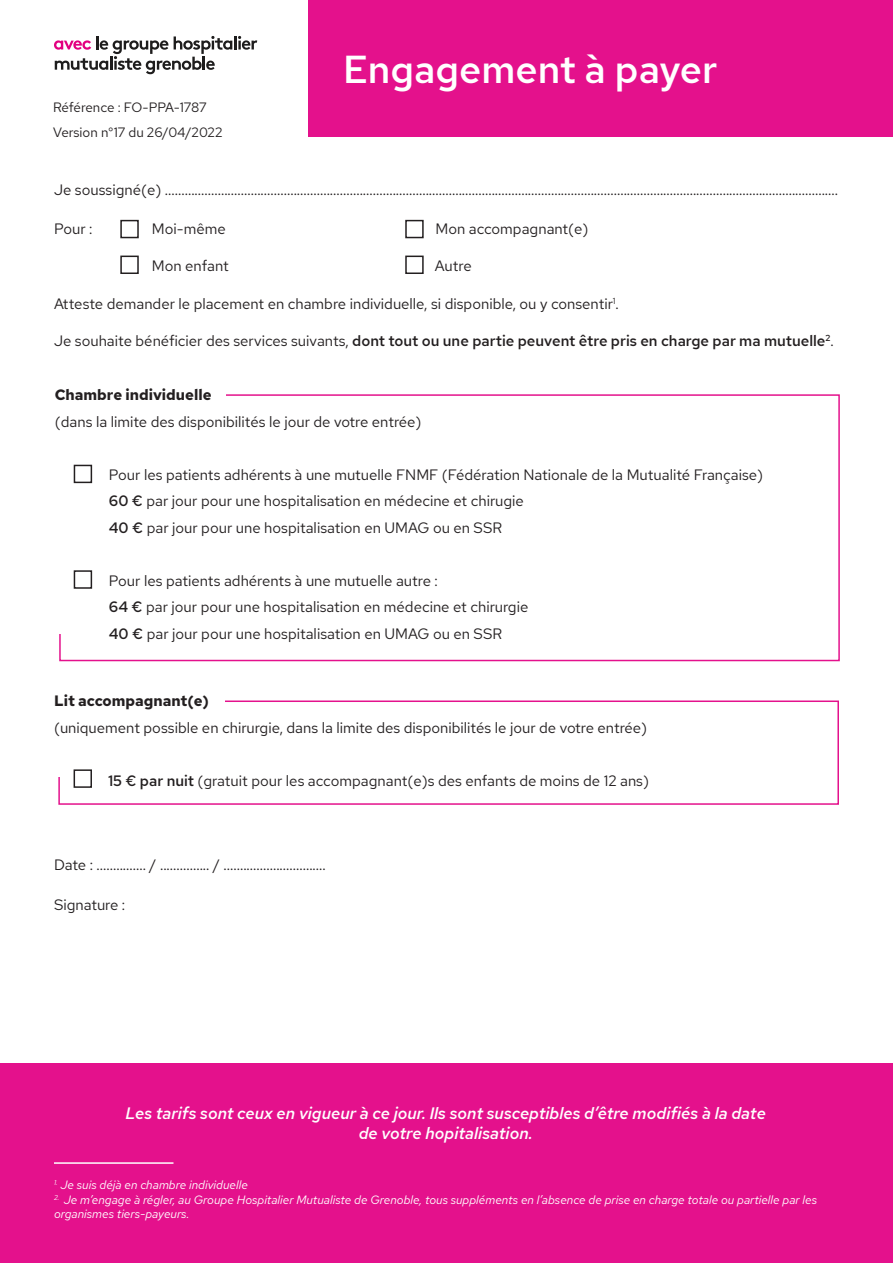
<style>
.page{position:relative;width:893px;height:1263px;background:#fff}
.page>*{position:absolute;margin:0;border:0;box-sizing:border-box;transform-origin:0 0}
.t1{font:500 38.85px "Red Hat Text";color:#fff}
.t2{font:italic 500 16.5px "Red Hat Text";color:#fff}
.t3{font:15px "Red Hat Text";color:#231f20}
.t4{font:500 15px "Red Hat Text";color:#231f20}
.t5{font:700 15px "Red Hat Text";color:#231f20}
.t6{font:13.5px "Red Hat Text";color:#231f20}
.t7{font:italic 12px/14.4px "Red Hat Text";color:#fff}
.s1{font-weight:400}
.s2{font-weight:500}
</style>
<div class="page">
<div style="left:308px;top:0;width:585px;height:137px;background:#e4118c"></div>
<svg style="left:54px;top:36px;width:203px;height:38px"></svg>
<div style="left:59px;top:394px;width:781px;height:267px;border:2px solid #e4118c"></div>
<div style="left:54px;top:383px;width:171px;height:251px;background:#fff"></div>
<div style="left:74px;top:465px;width:18px;height:18px;border:2px solid #231f20"></div>
<div style="left:74px;top:570px;width:18px;height:19px;border:2px solid #231f20"></div>
<div style="left:58px;top:700px;width:781px;height:105px;border:2px solid #e4118c"></div>
<div style="left:53px;top:689px;width:171px;height:88px;background:#fff"></div>
<div style="left:74px;top:769px;width:18px;height:19px;border:2px solid #231f20"></div>
<div style="left:0;top:1063px;width:893px;height:200px;background:#e4118c"></div>
<hr style="left:54px;top:1162px;width:119px;height:2px;background:#fff">
<div style="left:120px;top:220px;width:19px;height:18px;border:2px solid #231f20"></div>
<div style="left:120px;top:256px;width:19px;height:18px;border:2px solid #231f20"></div>
<div style="left:405px;top:220px;width:19px;height:18px;border:2px solid #231f20"></div>
<div style="left:405px;top:256px;width:19px;height:18px;border:2px solid #231f20"></div>
<p class="t6" style="left:53px;top:98px;width:155px">Référence : FO-PPA-1787</p>
<p class="t6" style="left:53px;top:123px;width:171px">Version n°17 du 26/04/2022</p>
<p class="t1" style="left:343px;top:44px;width:376px">Engagement à payer</p>
<p class="t3" style="left:54px;top:180px;width:786px">Je soussigné(e) ............................................................................................................................................................................................................</p>
<p class="t3" style="left:54px;top:219px;width:40px">Pour :</p>
<p class="t3" style="left:152px;top:219px;width:75px">Moi-même</p>
<p class="t3" style="left:435px;top:219px;width:155px">Mon accompagnant(e)</p>
<p class="t3" style="left:152px;top:256px;width:78px">Mon enfant</p>
<p class="t3" style="left:435px;top:256px;width:38px">Autre</p>
<p class="t3" style="left:54px;top:294px;width:566px">Atteste demander le placement en chambre individuelle, si disponible, ou y consentir<sup>1</sup>.</p>
<p class="t4" style="left:54px;top:331px;width:781px"><span class="s1">Je souhaite bénéficier des services suivants,</span> dont tout ou une partie peuvent être pris en charge par ma mutuelle<sup>2</sup><span class="s1">.</span></p>
<p class="t5" style="left:55px;top:385px;width:158px">Chambre individuelle</p>
<p class="t3" style="left:55px;top:411px;width:368px">(dans la limite des disponibilités le jour de votre entrée)</p>
<p class="t3" style="left:109px;top:464px;width:656px">Pour les patients adhérents à une mutuelle FNMF (Fédération Nationale de la Mutualité Française)</p>
<p class="t3" style="left:109px;top:491px;width:417px"><span class="s2">60 €</span> par jour pour une hospitalisation en médecine et chirugie</p>
<p class="t3" style="left:109px;top:518px;width:395px"><span class="s2">40 €</span> par jour pour une hospitalisation en UMAG ou en SSR</p>
<p class="t3" style="left:109px;top:571px;width:331px">Pour les patients adhérents à une mutuelle autre :</p>
<p class="t3" style="left:109px;top:597px;width:421px"><span class="s2">64 €</span> par jour pour une hospitalisation en médecine et chirurgie</p>
<p class="t3" style="left:109px;top:624px;width:395px"><span class="s2">40 €</span> par jour pour une hospitalisation en UMAG ou en SSR</p>
<p class="t5" style="left:54px;top:691px;width:157px">Lit accompagnant(e)</p>
<p class="t3" style="left:54px;top:718px;width:595px">(uniquement possible en chirurgie, dans la limite des disponibilités le jour de votre entrée)</p>
<p class="t3" style="left:108px;top:771px;width:543px"><span class="s2">15 € par nuit</span> (gratuit pour les accompagnant(e)s des enfants de moins de 12 ans)</p>
<p class="t3" style="left:54px;top:855px;width:273px">Date : ............... / ............... / ...............................</p>
<p class="t3" style="left:54px;top:894px;width:73px">Signature :</p>
<p class="t2" style="left:126px;top:1102px;width:642px">Les tarifs sont ceux en vigueur à ce jour. Ils sont susceptibles d’être modifiés à la date</p>
<p class="t2" style="left:359px;top:1122px;width:176px">de votre hopitalisation.</p>
<p class="t7" style="left:54px;top:1177px;width:195px"><sup>1.</sup> Je suis déjà en chambre individuelle</p>
<p class="t7" style="left:54px;top:1192px;width:765px"><sup>2.</sup> Je m’engage à régler, au Groupe Hospitalier Mutualiste de Grenoble, tous suppléments en l’absence de prise en charge totale ou partielle par les organismes tiers-payeurs.</p>
</div>
